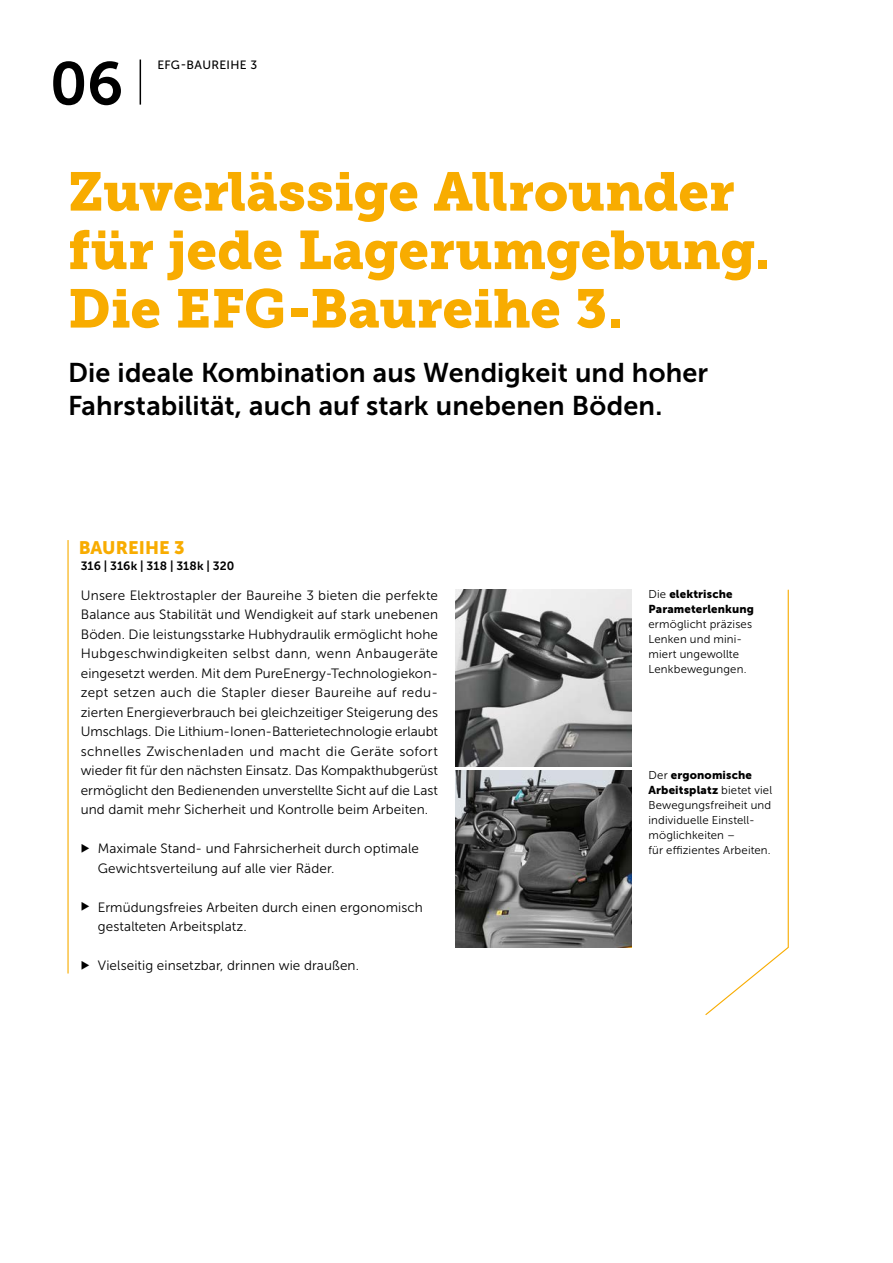
<style>
.page{position:relative;width:893px;height:1263px;background:#fff}
.page>*{position:absolute;margin:0;border:0;box-sizing:border-box;transform-origin:0 0}
.t1{font:60px "Museo JH Slab 700";color:#000}
.t2{font:54px/58.5px "Museo JH Slab 900";color:#f8ac00}
.t3{font:27px/33px "Museo JH Sans 700";letter-spacing:.005em;color:#000}
.t4{font:18px "Museo JH Sans 900";color:#f8ac00}
.t5{font:13.5px/19.5px "Museo JH Sans 300";letter-spacing:.005em;color:#000}
.t6{font:12px "Museo JH Sans 700";color:#000}
.t7{font:12px "Museo JH Sans 500";letter-spacing:.03em;color:#000}
.t8{font:11.4px/15px "Museo JH Sans 300";letter-spacing:.015em;color:#000}
.t9{font:11.4px/15px "Museo JH Sans 900";letter-spacing:.015em;color:#000}
.s1{font-family:"Museo JH Sans 300"}
</style>
<div class="page">
<hr style="left:140px;top:60px;width:1px;height:45px;background:#000">
<img style="left:455px;top:589px;width:176px;height:177px">
<img style="left:455px;top:771px;width:176px;height:176px">
<svg style="left:705px;top:589px;width:84px;height:426px"></svg>
<hr style="left:67px;top:540px;width:2px;height:433px;background:#f8ac00">
<h1 class="t1" style="left:50px;top:50px;width:75px">06</h1>
<p class="t7" style="left:157px;top:58px;width:101px">EFG-BAUREIHE 3</p>
<h2 class="t2" style="left:68px;top:163px;width:704px">Zuverlässige Allrounder für jede Lagerumgebung.<br>Die EFG-Baureihe 3.</h2>
<h3 class="t3" style="left:68px;top:356px;width:642px">Die ideale Kombination aus Wendigkeit und hoher<br>Fahrstabilität, auch auf stark unebenen Böden.</h3>
<h3 class="t4" style="left:79px;top:537px;width:108px">BAUREIHE 3</h3>
<p class="t6" style="left:81px;top:559px;width:155px">316 | 316k | 318 | 318k | 320</p>
<p class="t5" style="left:81px;top:585px;width:359px">Unsere Elektrostapler der Baureihe 3 bieten die perfekte Balance aus Stabilität und Wendigkeit auf stark unebenen Böden. Die leistungsstarke Hubhydraulik ermöglicht hohe Hubgeschwindigkeiten selbst dann, wenn Anbaugeräte eingesetzt werden. Mit dem PureEnergy-Technologiekon&shy;zept setzen auch die Stapler dieser Baureihe auf redu&shy;zierten Energieverbrauch bei gleichzeitiger Steigerung des Umschlags. Die Lithium-Ionen-Batterietechnologie erlaubt schnelles Zwischenladen und macht die Geräte sofort wieder fit für den nächsten Einsatz. Das Kompakthubgerüst ermöglicht den Bedienenden unverstellte Sicht auf die Last und damit mehr Sicherheit und Kontrolle beim Arbeiten.</p>
<p class="t5" style="left:98px;top:839px;width:323px">Maximale Stand- und Fahrsicherheit durch optimale<br>Gewichtsverteilung auf alle vier Räder.</p>
<p class="t5" style="left:98px;top:897px;width:326px">Ermüdungsfreies Arbeiten durch einen ergonomisch gestalteten Arbeitsplatz.</p>
<p class="t5" style="left:98px;top:956px;width:263px">Vielseitig einsetzbar, drinnen wie draußen.</p>
<p class="t9" style="left:648px;top:586px;width:107px"><span class="s1">Die</span> elektrische<br>Parameterlenkung</p>
<p class="t8" style="left:648px;top:617px;width:105px">ermöglicht präzises<br>Lenken und mini&shy;miert ungewollte<br>Lenkbewegungen.</p>
<p class="t9" style="left:648px;top:768px;width:125px"><span class="s1">Der</span> ergonomische<br>Arbeitsplatz <span class="s1">bietet viel</span></p>
<p class="t8" style="left:648px;top:798px;width:124px">Bewegungsfreiheit und individuelle Einstell&shy;möglichkeiten –<br>für effizientes Arbeiten.</p>
</div>
